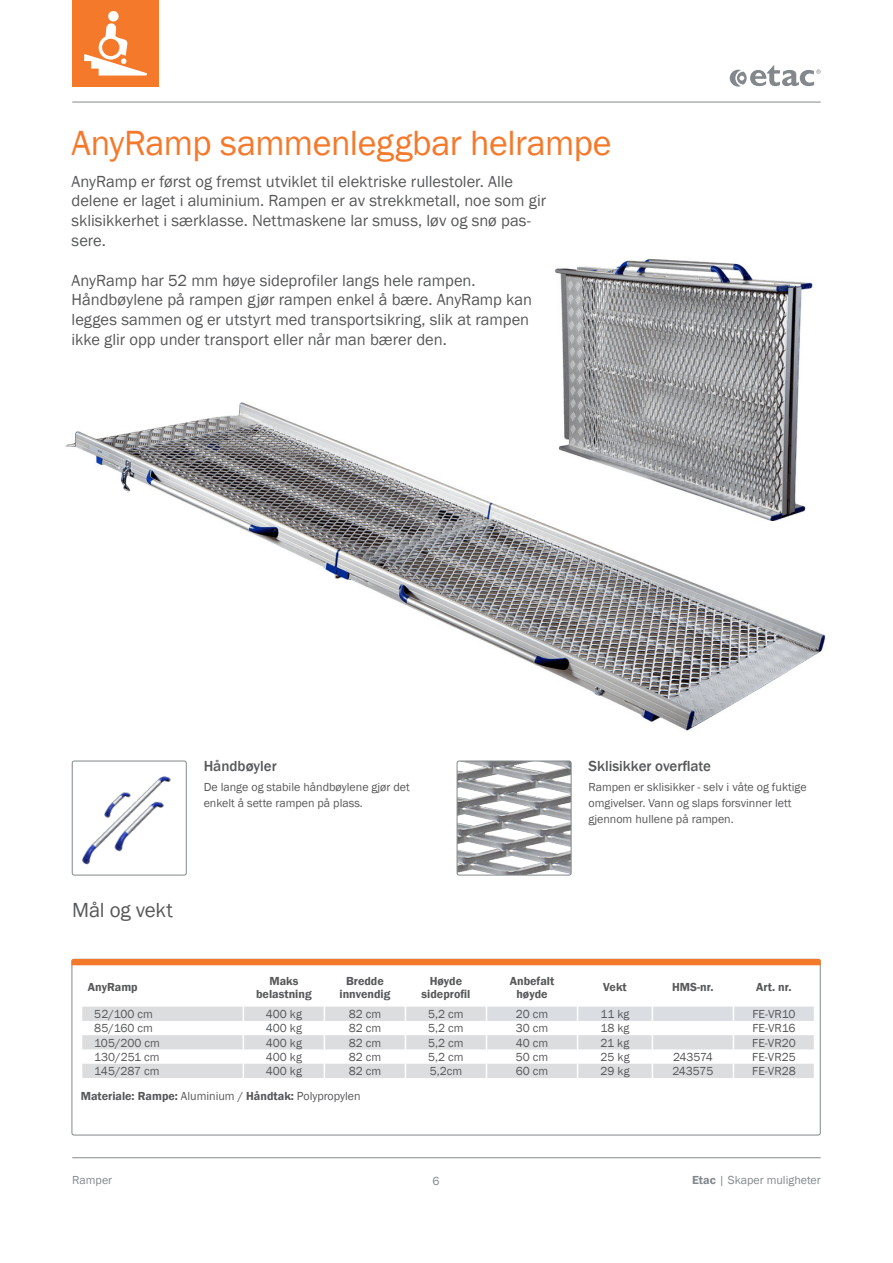
<style>
.page{position:relative;width:893px;height:1263px;background:#fff}
.page>*{position:absolute;margin:0;border:0;box-sizing:border-box;transform-origin:0 0}
.Heading_2_-_page_hea{font:36px "Franklin Gothic";letter-spacing:-.015em;color:#f4792a}
.Heading_2_-_page_hea-2{font:21px "Franklin Gothic";letter-spacing:-.01em;color:#57585a}
.Brødtekst{font:16.5px/19.8px "Franklin Gothic";color:#57585a}
._5__Header_-_Feature{font:500 15px "Franklin Gothic";color:#57585a}
._6__Body_-_Facts{font:12px "Franklin Gothic";color:#57585a}
._5__Body_-_Features{font:12px/15.8px "Franklin Gothic";color:#57585a}
._6__Header_-_Facts{font:600 12px/13.5px "Franklin Gothic";color:#57585a;text-align:center}
._6__Body_-_Facts-2{font:600 12px "Franklin Gothic";color:#57585a}
._8__Pagina{font:12px "Franklin Gothic";color:#83888c}
.s1{font-weight:400}
.s2{font-weight:600}
</style>
<div class="page">
<hr style="left:72px;top:102px;width:749px;height:1px;background:#83888c">
<hr style="left:72px;top:1157px;width:749px;height:1px;background:#83888c">
<svg style="left:730px;top:65px;width:91px;height:22px"></svg>
<div style="left:72px;top:0;width:87px;height:87px;background:#f4792a"></div>
<svg style="left:84px;top:11px;width:63px;height:65px"></svg>
<img style="left:65px;top:402px;width:761px;height:329px">
<svg style="left:82px;top:1007px;width:404px;height:71px;fill:#dbdddf"></svg>
<svg style="left:243px;top:1007px;width:1px;height:71px"></svg>
<svg style="left:324px;top:1007px;width:1px;height:71px"></svg>
<svg style="left:405px;top:1007px;width:1px;height:71px"></svg>
<svg style="left:487px;top:1007px;width:327px;height:71px"></svg>
<div style="left:72px;top:959px;width:749px;height:6px;background:#f4792a"></div>
<img style="left:72px;top:761px;width:99px;height:114px">
<div style="left:72px;top:761px;width:115px;height:114px;border:1px solid #83888c;border-radius:2px"></div>
<svg style="left:457px;top:761px;width:114px;height:114px"></svg>
<div style="left:457px;top:761px;width:114px;height:114px;border:1px solid #83888c;border-radius:2px"></div>
<img style="left:551px;top:259px;width:275px;height:262px">
<p class="Heading_2_-_page_hea" style="left:72px;top:121px;width:541px">AnyRamp sammenleggbar helrampe</p>
<p class="Brødtekst" style="left:72px;top:172px;width:476px">AnyRamp er først og fremst utviklet til elektriske rullestoler. Alle delene er laget i aluminium. Rampen er av strekkmetall, noe som gir sklisikkerhet i særklasse. Nettmaskene lar smuss, løv og snø pas&shy;sere.</p>
<p class="Brødtekst" style="left:72px;top:271px;width:462px">AnyRamp har 52 mm høye sideprofiler langs hele rampen.<br>Håndbøylene på rampen gjør rampen enkel å bære. AnyRamp kan legges sammen og er utstyrt med transportsikring, slik at rampen ikke glir opp under transport eller når man bærer den.</p>
<p class="_5__Header_-_Feature" style="left:204px;top:757px;width:75px">Håndbøyler</p>
<p class="_5__Body_-_Features" style="left:204px;top:779px;width:208px">De lange og stabile håndbøylene gjør det enkelt å sette rampen på plass.</p>
<p class="Heading_2_-_page_hea-2" style="left:72px;top:897px;width:102px">Mål og vekt</p>
<p class="_5__Header_-_Feature" style="left:588px;top:757px;width:124px">Sklisikker overflate</p>
<p class="_5__Body_-_Features" style="left:588px;top:779px;width:220px">Rampen er sklisikker - selv i våte og fuktige omgivelser. Vann og slaps forsvinner lett gjennom hullene på rampen.</p>
<p class="_6__Header_-_Facts" style="left:88px;top:981px;width:51px">AnyRamp</p>
<p class="_6__Header_-_Facts" style="left:256px;top:974px;width:57px">Maks belastning</p>
<p class="_6__Header_-_Facts" style="left:339px;top:974px;width:52px">Bredde innvendig</p>
<p class="_6__Header_-_Facts" style="left:422px;top:974px;width:50px">Høyde sideprofil</p>
<p class="_6__Header_-_Facts" style="left:510px;top:974px;width:46px">Anbefalt høyde</p>
<p class="_6__Header_-_Facts" style="left:603px;top:981px;width:25px">Vekt</p>
<p class="_6__Header_-_Facts" style="left:672px;top:981px;width:43px">HMS-nr.</p>
<p class="_6__Header_-_Facts" style="left:756px;top:981px;width:37px">Art. nr.</p>
<p class="_6__Body_-_Facts" style="left:94px;top:1006px;width:60px">52/100 cm</p>
<p class="_6__Body_-_Facts" style="left:266px;top:1006px;width:38px">400 kg</p>
<p class="_6__Body_-_Facts" style="left:349px;top:1006px;width:34px">82 cm</p>
<p class="_6__Body_-_Facts" style="left:428px;top:1006px;width:37px">5,2 cm</p>
<p class="_6__Body_-_Facts" style="left:516px;top:1006px;width:34px">20 cm</p>
<p class="_6__Body_-_Facts" style="left:601px;top:1006px;width:30px">11 kg</p>
<p class="_6__Body_-_Facts" style="left:752px;top:1006px;width:45px">FE-VR10</p>
<p class="_6__Body_-_Facts" style="left:94px;top:1021px;width:60px">85/160 cm</p>
<p class="_6__Body_-_Facts" style="left:266px;top:1021px;width:38px">400 kg</p>
<p class="_6__Body_-_Facts" style="left:349px;top:1021px;width:34px">82 cm</p>
<p class="_6__Body_-_Facts" style="left:428px;top:1021px;width:37px">5,2 cm</p>
<p class="_6__Body_-_Facts" style="left:516px;top:1021px;width:34px">30 cm</p>
<p class="_6__Body_-_Facts" style="left:600px;top:1021px;width:31px">18 kg</p>
<p class="_6__Body_-_Facts" style="left:752px;top:1021px;width:45px">FE-VR16</p>
<p class="_6__Body_-_Facts" style="left:94px;top:1035px;width:67px">105/200 cm</p>
<p class="_6__Body_-_Facts" style="left:266px;top:1035px;width:38px">400 kg</p>
<p class="_6__Body_-_Facts" style="left:349px;top:1035px;width:34px">82 cm</p>
<p class="_6__Body_-_Facts" style="left:428px;top:1035px;width:37px">5,2 cm</p>
<p class="_6__Body_-_Facts" style="left:516px;top:1035px;width:34px">40 cm</p>
<p class="_6__Body_-_Facts" style="left:601px;top:1035px;width:30px">21 kg</p>
<p class="_6__Body_-_Facts" style="left:752px;top:1035px;width:45px">FE-VR20</p>
<p class="_6__Body_-_Facts" style="left:94px;top:1049px;width:67px">130/251 cm</p>
<p class="_6__Body_-_Facts" style="left:266px;top:1049px;width:38px">400 kg</p>
<p class="_6__Body_-_Facts" style="left:349px;top:1049px;width:34px">82 cm</p>
<p class="_6__Body_-_Facts" style="left:428px;top:1049px;width:37px">5,2 cm</p>
<p class="_6__Body_-_Facts" style="left:516px;top:1049px;width:34px">50 cm</p>
<p class="_6__Body_-_Facts" style="left:600px;top:1049px;width:31px">25 kg</p>
<p class="_6__Body_-_Facts" style="left:673px;top:1049px;width:41px">243574</p>
<p class="_6__Body_-_Facts" style="left:752px;top:1049px;width:45px">FE-VR25</p>
<p class="_6__Body_-_Facts" style="left:94px;top:1063px;width:67px">145/287 cm</p>
<p class="_6__Body_-_Facts" style="left:266px;top:1063px;width:38px">400 kg</p>
<p class="_6__Body_-_Facts" style="left:349px;top:1063px;width:34px">82 cm</p>
<p class="_6__Body_-_Facts" style="left:430px;top:1063px;width:34px">5,2cm</p>
<p class="_6__Body_-_Facts" style="left:516px;top:1063px;width:34px">60 cm</p>
<p class="_6__Body_-_Facts" style="left:600px;top:1063px;width:31px">29 kg</p>
<p class="_6__Body_-_Facts" style="left:672px;top:1063px;width:43px">243575</p>
<p class="_6__Body_-_Facts" style="left:752px;top:1063px;width:45px">FE-VR28</p>
<p class="_6__Body_-_Facts-2" style="left:81px;top:1089px;width:281px">Materiale: Rampe: <span class="s1">Aluminium /</span> Håndtak: <span class="s1">Polypropylen</span></p>
<p class="_8__Pagina" style="left:72px;top:1173px;width:41px">Ramper</p>
<p class="_8__Pagina" style="left:432px;top:1174px;width:9px">6</p>
<p class="_8__Pagina" style="left:692px;top:1173px;width:130px"><span class="s2">Etac</span> | Skaper muligheter</p>
</div>
